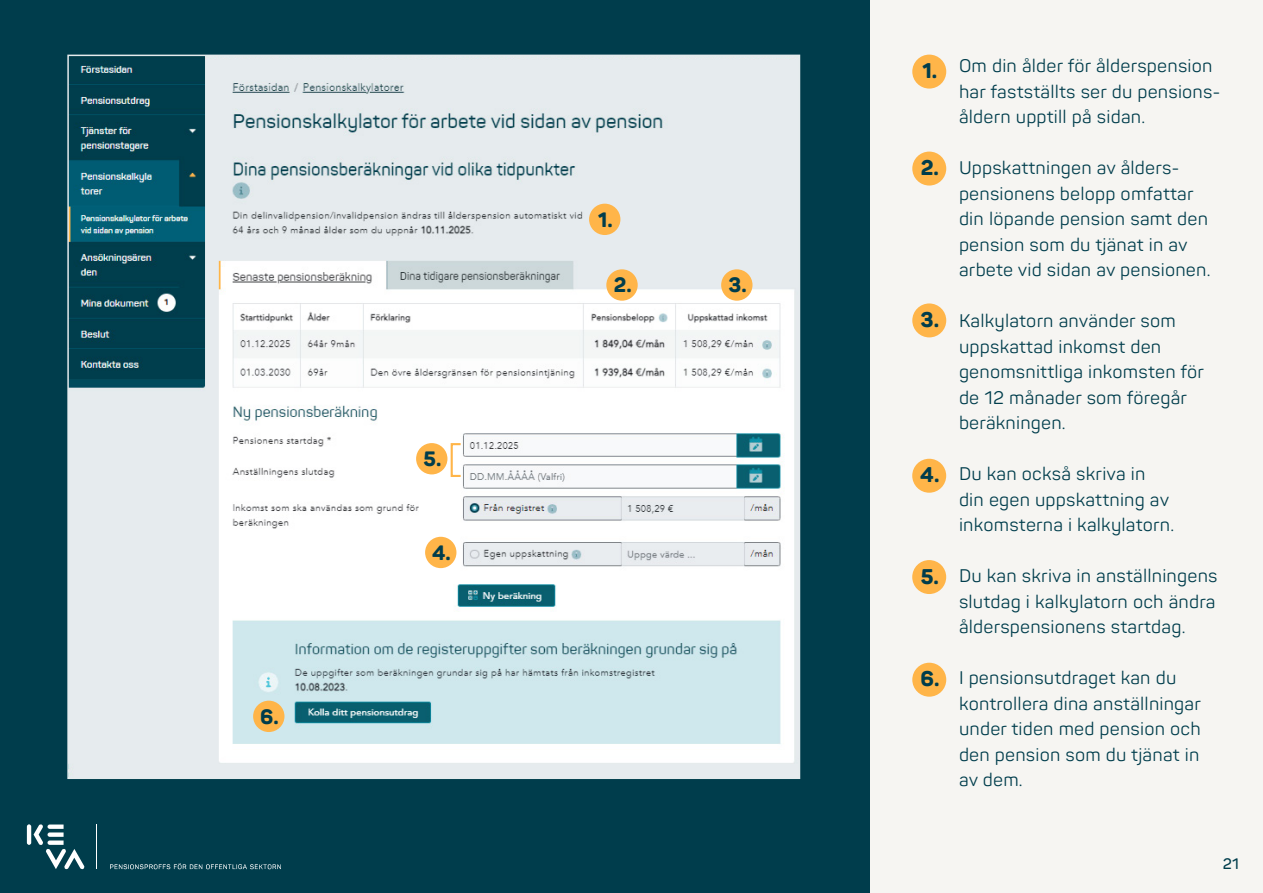
<style>
.page{position:relative;width:1263px;height:893px;background:#fff}
.page>*{position:absolute;margin:0;border:0;box-sizing:border-box;transform-origin:0 0}
.numero1{font:800 21px "Panton";color:#003d4c}
.numero2{font:800 20.55px "Panton";color:#003d4c}
.Leipis_sisennetty{font:18px/25.5px "Panton";letter-spacing:.01em;color:#003d4c}
.t1{font:600 15px "Panton";color:#003d4c}
</style>
<div class="page">
<div style="left:848px;top:0;width:415px;height:893px;background:#f6f5f2"></div>
<div style="left:0;top:0;width:869px;height:893px;background:#003d4c"></div>
<div style="left:912px;top:55px;width:34px;height:34px;background:#ffb549;border-radius:50%"></div>
<div style="left:912px;top:152px;width:34px;height:34px;background:#ffb549;border-radius:50%"></div>
<div style="left:912px;top:303px;width:34px;height:34px;background:#ffb549;border-radius:50%"></div>
<div style="left:912px;top:459px;width:34px;height:34px;background:#ffb549;border-radius:50%"></div>
<div style="left:912px;top:560px;width:34px;height:34px;background:#ffb549;border-radius:50%"></div>
<div style="left:912px;top:663px;width:34px;height:34px;background:#ffb549;border-radius:50%"></div>
<img style="left:69px;top:57px;width:729px;height:720px">
<div style="left:589px;top:204px;width:31px;height:31px;background:#ffb549;border-radius:50%"></div>
<div style="left:606px;top:269px;width:32px;height:32px;background:#ffb549;border-radius:50%"></div>
<div style="left:721px;top:269px;width:31px;height:32px;background:#ffb549;border-radius:50%"></div>
<div style="left:416px;top:443px;width:31px;height:31px;background:#ffb549;border-radius:50%"></div>
<div style="left:253px;top:701px;width:31px;height:31px;background:#ffb549;border-radius:50%"></div>
<div style="left:425px;top:537px;width:31px;height:31px;background:#ffb549;border-radius:50%"></div>
<div style="left:451px;top:443px;width:11px;height:34px;border:2px solid #ffb549"></div>
<svg style="left:27px;top:824px;width:58px;height:45px"></svg>
<svg style="left:110px;top:863px;width:171px;height:6px"></svg>
<hr style="left:97px;top:824px;width:1px;height:45px;background:#fff">
<p class="numero2" style="left:260px;top:703px;width:20px">6.</p>
<p class="numero2" style="left:424px;top:446px;width:19px">5.</p>
<p class="numero2" style="left:432px;top:539px;width:20px">4.</p>
<p class="numero2" style="left:598px;top:206px;width:16px">1.</p>
<p class="numero2" style="left:614px;top:272px;width:19px">2.</p>
<p class="numero2" style="left:728px;top:272px;width:20px">3.</p>
<p class="numero1" style="left:922px;top:58px;width:16px">1.</p>
<p class="numero1" style="left:921px;top:154px;width:20px">2.</p>
<p class="numero1" style="left:920px;top:306px;width:20px">3.</p>
<p class="numero1" style="left:920px;top:462px;width:21px">4.</p>
<p class="numero1" style="left:921px;top:563px;width:20px">5.</p>
<p class="numero1" style="left:920px;top:666px;width:21px">6.</p>
<p class="Leipis_sisennetty" style="left:959px;top:53px;width:260px">Om din ålder för ålderspension har fastställts ser du pensions&shy;åldern upptill på sidan.</p>
<p class="Leipis_sisennetty" style="left:959px;top:155px;width:253px">Uppskattningen av ålders&shy;pensionens belopp omfattar din löpande pension samt den pension som du tjänat in av arbete vid sidan av pensionen.</p>
<p class="Leipis_sisennetty" style="left:959px;top:308px;width:247px">Kalkylatorn använder som uppskattad inkomst den genomsnittliga inkomsten för de 12 månader som föregår beräkningen.</p>
<p class="Leipis_sisennetty" style="left:959px;top:461px;width:217px">Du kan också skriva in din egen uppskattning av inkomsterna i kalkylatorn.</p>
<p class="Leipis_sisennetty" style="left:959px;top:563px;width:260px;text-align:justify">Du kan skriva in anställningens slutdag i kalkylatorn och ändra ålderspensionens startdag.</p>
<p class="Leipis_sisennetty" style="left:959px;top:665px;width:244px">I pensionsutdraget kan du kontrollera dina anställningar under tiden med pension och den pension som du tjänat in av dem.</p>
<p class="t1" style="left:1223px;top:854px;width:18px">21</p>
</div>
